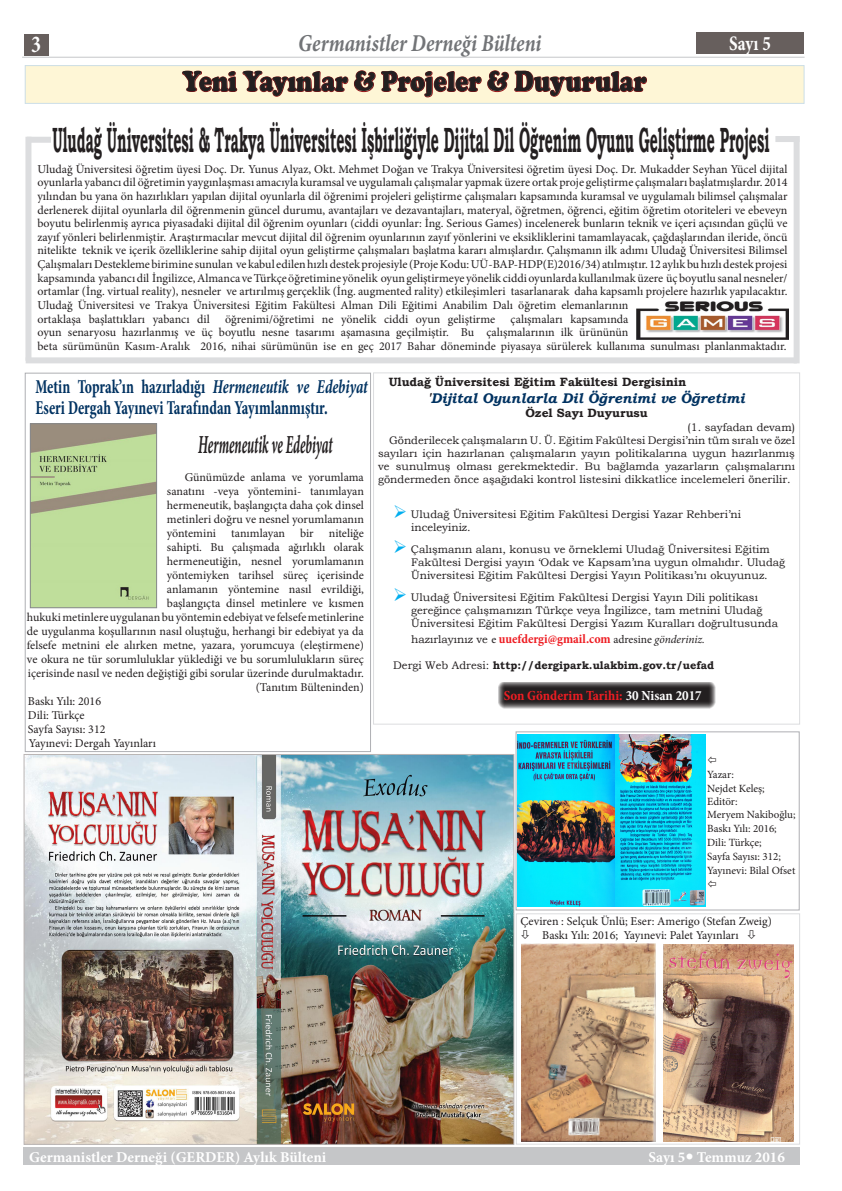
<style>
.page{position:relative;width:842px;height:1191px;background:#fff}
.page>*{position:absolute;margin:0;border:0;box-sizing:border-box;transform-origin:0 0}
.t1{font:700 35px "Bookman Old Style";color:#231f20;scale:.4 1}
.t2{font:900 29.4px "Cooper";color:#231f20;scale:.82 1}
.t3{font:italic 700 26px "Minion Pro";color:#231f20;scale:.5 1}
.t4{font:italic 700 24.2px "Minion Pro";color:#727477;scale:.83 1}
.t5{font:700 24.2px "Minion Pro";color:#fff;scale:.83 1}
.t6{font:700 20.6px "Minion Pro";color:#fff;scale:.83 1}
.t7{font:700 condensed 19.8px/21px "Minion Pro";color:#003261;scale:.76 1}
.t8{font:700 15px "Minion Pro";color:#fff}
.t9{font:italic 700 14px "Bookman Old Style";color:#003261}
.t10{font:700 condensed 14px "Minion Pro";color:#ee1d23}
.t11{font:700 condensed 13px "Minion Pro";color:#ee1d23}
.t12{font:12px/14px "Minion Pro";color:#231f20;text-align:justify}
.t13{font:700 12px "Bookman Old Style";color:#231f20}
.t14{font:11px/13.2px "Bookman Old Style";color:#231f20}
.t15{font:11px/13.2px "Minion Pro";color:#231f20}
.t16{font:700 11px "Bookman Old Style";color:#231f20}
.s1{font-style:italic}
.s2{color:#231f20}
.s3{color:#00aeef}
.s4{font-family:"Bookman Old Style";font-weight:400;font-stretch:normal;font-size:11px;color:#231f20}
.s5{font-weight:400;font-stretch:normal;font-size:11.5px;color:#231f20}
.s6{font-weight:400;font-style:italic;font-stretch:normal;font-size:11.5px;color:#231f20}
.s7{font-weight:400}
.s8{color:#fff}
</style>
<div class="page">
<hr style="left:22px;top:57px;width:782px;height:1px;background:#c7c8ca">
<div style="left:24px;top:34px;width:24px;height:21px;background:#675f5d"></div>
<div style="left:696px;top:33px;width:108px;height:21px;background:#675f5d"></div>
<div style="left:23px;top:1147px;width:776px;height:17px;background:#c5c6c8"></div>
<div style="left:25px;top:373px;width:346px;height:379px;border:1px solid #aeafb3"></div>
<div style="left:516px;top:731px;width:283px;height:179px;border:1px solid #aeafb3"></div>
<div style="left:25px;top:66px;width:779px;height:37px;background:#fef6d6"></div>
<svg style="left:182px;top:56px;width:466px;height:42px"></svg>
<div style="left:25px;top:65px;width:779px;height:39px;border:1px solid #ccdee7"></div>
<img style="left:32px;top:425px;width:123px;height:181px">
<div style="left:30px;top:423px;width:127px;height:185px;border:1px solid #86888b"></div>
<img style="left:26px;top:756px;width:486px;height:386px">
<img style="left:636px;top:301px;width:152px;height:38px">
<div style="left:27px;top:137px;width:24px;height:6px;background:#dcdddf"></div>
<div style="left:775px;top:136px;width:24px;height:6px;background:#dcdddf"></div>
<div style="left:25px;top:137px;width:6px;height:224px;background:#dcdddf"></div>
<div style="left:794px;top:136px;width:6px;height:227px;background:#dcdddf"></div>
<div style="left:26px;top:357px;width:771px;height:6px;background:#dcdddf"></div>
<img style="left:522px;top:943px;width:134px;height:198px">
<img style="left:663px;top:944px;width:130px;height:197px">
<img style="left:518px;top:734px;width:96px;height:173px">
<img style="left:616px;top:734px;width:90px;height:173px">
<div style="left:516px;top:913px;width:284px;height:231px;border:1px solid #dcdddf"></div>
<div style="left:373px;top:372px;width:427px;height:352px;border:1px solid #dcdddf"></div>
<svg style="left:498px;top:682px;width:217px;height:26px;background:#454142"></svg>
<p class="t5" style="left:31px;top:27px;width:14px">3</p>
<p class="t4" style="left:298px;top:26px;width:295px">Germanistler Derneği Bülteni</p>
<p class="t6" style="left:729px;top:28px;width:52px">Sayı 5</p>
<p class="t2" style="left:183px;top:64px;width:567px">Yeni Yayınlar &amp; Projeler &amp; Duyurular</p>
<p class="t1" style="left:52px;top:115px;width:1794px">Uludağ Üniversitesi &amp; Trakya Üniversitesi İşbirliğiyle Dijital Dil Öğrenim Oyunu Geliştirme Projesi</p>
<p class="t12" style="left:37px;top:162px;width:752px;line-height:13.6px">Uludağ Üniversitesi öğretim üyesi Doç. Dr. Yunus Alyaz, Okt. Mehmet Doğan ve Trakya Üniversitesi öğretim üyesi Doç. Dr. Mukadder Seyhan Yücel dijital oyunlarla yabancı dil öğretimin yaygınlaşması amacıyla kuramsal ve uygulamalı çalışmalar yapmak üzere ortak proje geliştirme çalışmaları başlatmışlardır. 2014 yılından bu yana ön hazırlıkları yapılan dijital oyunlarla dil öğrenimi projeleri geliştirme çalışmaları kapsamında kuramsal ve uygulamalı bilimsel çalışmalar derlenerek dijital oyunlarla dil öğrenmenin güncel durumu, avantajları ve dezavantajları, materyal, öğretmen, öğrenci, eğitim öğretim otoriteleri ve ebeveyn boyutu belirlenmiş ayrıca piyasadaki dijital dil öğrenim oyunları (ciddi oyunlar: İng. Serious Games) incelenerek bunların teknik ve içeri açısından güçlü ve zayıf yönleri belirlenmiştir. Araştırmacılar mevcut dijital dil öğrenim oyunlarının zayıf yönlerini ve eksikliklerini tamamlayacak, çağdaşlarından ileride, öncü nitelikte teknik ve içerik özelliklerine sahip dijital oyun geliştirme çalışmaları başlatma kararı almışlardır. Çalışmanın ilk adımı Uludağ Üniversitesi Bilimsel Çalışmaları Destekleme birimine sunulan ve kabul edilen hızlı destek projesiyle (Proje Kodu: UÜ-BAP-HDP(E)2016/34) atılmıştır. 12 aylık bu hızlı destek projesi kapsamında yabancı dil İngilizce, Almanca ve Türkçe öğretimine yönelik oyun geliştirmeye yönelik ciddi oyunlarda kullanılmak üzere üç boyutlu sanal nesneler/ ortamlar (İng. virtual reality), nesneler ve artırılmış gerçeklik (İng. augmented rality) etkileşimleri tasarlanarak daha kapsamlı projelere hazırlık yapılacaktır.</p>
<p class="t12" style="left:37px;top:298px;width:592px;line-height:13.6px">Uludağ Üniversitesi ve Trakya Üniversitesi Eğitim Fakültesi Alman Dili Eğitimi Anabilim Dalı öğretim elemanlarının ortaklaşa başlattıkları yabancı dil</p>
<p class="t12" style="left:37px;top:312px;width:750px;line-height:13.6px;text-align:left;text-indent:473px">çalışmaları kapsamında<br>oyun senaryosu hazırlanmış ve üç boyutlu nesne tasarımı aşamasına geçilmiştir. Bu çalışmalarının ilk ürününün<br>beta sürümünün Kasım-Aralık 2016, nihai sürümünün ise en geç 2017 Bahar döneminde piyasaya sürülerek kullanıma sunulması planlanmaktadır.</p>
<p class="t12" style="left:225px;top:312px;width:272px">öğrenimi/öğretimi ne yönelik ciddi oyun geliştirme</p>
<p class="t7" style="left:35px;top:376px;width:439px">Metin Toprak’ın hazırladığı <span class="s1">Hermeneutik ve Edebiyat<br></span>Eseri Dergah Yayınevi Tarafından Yayımlanmıştır.</p>
<p class="t3" style="left:198px;top:426px;width:270px">Hermeneutik ve Edebiyat</p>
<p class="t12" style="left:167px;top:470px;width:199px;text-indent:18px">Günümüzde anlama ve yorumlama sanatını -veya yöntemini- tanımlayan hermeneutik, başlangıçta daha çok dinsel metinleri doğru ve nesnel yorumlamanın yöntemini</p>
<p class="t12" style="left:27px;top:526px;width:339px;text-align:right">niteliğe<br>sahipti. Bu çalışmada ağırlıklı olarak<br>hermeneutiğin, nesnel yorumlamanın<br>yöntemiyken tarihsel süreç içerisinde<br>anlamanın yöntemine nasıl evrildiği,<br>başlangıçta dinsel metinlere ve kısmen<br>hukuki metinlere uygulanan bu yöntemin edebiyat ve felsefe metinlerine de uygulanma koşullarının nasıl oluştuğu, herhangi bir edebiyat ya da felsefe metnini ele alırken metne, yazara, yorumcuya (eleştirmene) ve okura ne tür sorumluluklar yüklediği ve bu sorumlulukların süreç içerisinde nasıl ve neden değiştiği gibi sorular üzerinde durulmaktadır.</p>
<p class="t12" style="left:256px;top:680px;width:110px">(Tanıtım Bülteninden)</p>
<p class="t12" style="left:28px;top:694px;width:75px">Baskı Yılı: 2016</p>
<p class="t12" style="left:28px;top:708px;width:58px">Dili: Türkçe</p>
<p class="t12" style="left:28px;top:722px;width:79px">Sayfa Sayısı: 312</p>
<p class="t12" style="left:29px;top:736px;width:129px">Yayınevi: Dergah Yayınları</p>
<p class="t12" style="left:231px;top:526px;width:55px">tanımlayan</p>
<p class="t12" style="left:300px;top:526px;width:15px">bir</p>
<p class="t13" style="left:389px;top:373px;width:299px">Uludağ Üniversitesi Eğitim Fakültesi Dergisinin</p>
<p class="t9" style="left:428px;top:388px;width:318px"><span class="s2">'</span>Dijital Oyunlarla Dil Öğrenimi ve Öğretimi</p>
<p class="t13" style="left:525px;top:404px;width:124px">Özel Sayı Duyurusu</p>
<p class="t14" style="left:688px;top:420px;width:109px">(1. sayfadan devam)</p>
<p class="t14" style="left:378px;top:433px;width:418px;text-align:justify;text-indent:11px">Gönderilecek çalışmaların U. Ü. Eğitim Fakültesi Dergisi’nin tüm sıralı ve özel sayıları için hazırlanan çalışmaların yayın politikalarına uygun hazırlanmış ve sunulmuş olması gerekmektedir. Bu bağlamda yazarların çalışmalarını göndermeden önce aşağıdaki kontrol listesini dikkatlice incelemeleri önerilir.</p>
<p class="t14" style="left:411px;top:508px;width:331px;text-indent:-18px"><span class="s3">➢</span> Uludağ Üniversitesi Eğitim Fakültesi Dergisi Yazar Rehberi’ni inceleyiniz.</p>
<p class="t14" style="left:411px;top:542px;width:375px;text-indent:-18px"><span class="s3">➢</span> Çalışmanın alanı, konusu ve örneklemi Uludağ Üniversitesi Eğitim<br>Fakültesi Dergisi yayın ‘Odak ve Kapsam’ına uygun olmalıdır. Uludağ<br>Üniversitesi Eğitim Fakültesi Dergisi Yayın Politikası’nı okuyunuz.</p>
<p class="t14" style="left:411px;top:590px;width:368px;text-indent:-18px"><span class="s3">➢</span> Uludağ Üniversitesi Eğitim Fakültesi Dergisi Yayın Dili politikası gereğince çalışmanızın Türkçe veya İngilizce, tam metnini Uludağ<br>Üniversitesi Eğitim Fakültesi Dergisi Yazım Kuralları doğrultusunda</p>
<p class="t11" style="left:411px;top:630px;width:295px"><span class="s4">hazırlayınız ve</span> <span class="s5">e</span> uuefdergi@gmail.com <span class="s5">adresine</span> <span class="s6">gönderiniz.</span></p>
<p class="t16" style="left:393px;top:657px;width:322px"><span class="s7">Dergi Web Adresi:</span> http://dergipark.ulakbim.gov.tr/uefad</p>
<p class="t10" style="left:504px;top:686px;width:200px">Son Gönderim Tarihi: <span class="s8">30 Nisan 2017</span></p>
<p class="t15" style="left:707px;top:768px;width:28px">Yazar:</p>
<p class="t15" style="left:707px;top:782px;width:59px">Nejdet Keleş;<br>Editör:</p>
<p class="t15" style="left:707px;top:808px;width:90px">Meryem Nakiboğlu;</p>
<p class="t15" style="left:707px;top:822px;width:71px;line-height:14px">Baskı Yılı: 2016;<br>Dili: Türkçe;</p>
<p class="t15" style="left:707px;top:850px;width:75px">Sayfa Sayısı: 312;</p>
<p class="t15" style="left:707px;top:864px;width:90px">Yayınevi: Bilal Ofset</p>
<p class="t12" style="left:520px;top:914px;width:253px">Çeviren : Selçuk Ünlü; Eser: Amerigo (Stefan Zweig)</p>
<p class="t12" style="left:542px;top:928px;width:198px">Baskı Yılı: 2016; Yayınevi: Palet Yayınları</p>
<p class="t8" style="left:29px;top:1146px;width:299px">Germanistler Derneği (GERDER) Aylık Bülteni</p>
<p class="t8" style="left:648px;top:1146px;width:138px">Sayı 5 Temmuz 2016</p>
</div>
